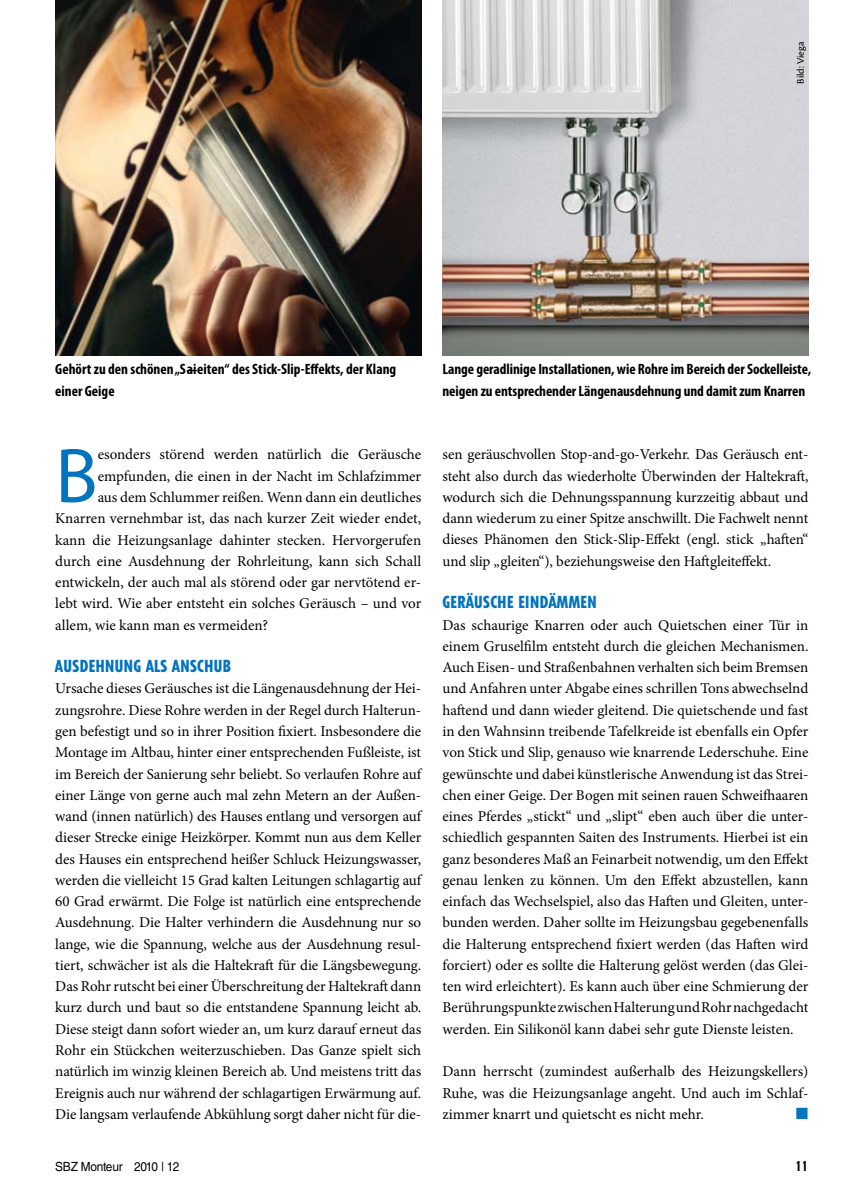
<style>
.page{position:relative;width:851px;height:1204px;background:#fff}
.page>*{position:absolute;margin:0;border:0;box-sizing:border-box;transform-origin:0 0}
.t1{font:78.15px "Myriad Pro";color:#0074be}
.t2{font:800 condensed 16.5px "Tempo Std";letter-spacing:.03em;color:#0074be}
.t3{font:15px/21.3px "Minion Pro";color:#000;text-align:justify}
.t4{font:700 condensed 15px/21.3px "Myriad Pro";letter-spacing:-.005em;color:#000}
.t5{font:15px "European Pi Std 3";color:#0074be}
.t6{font:800 condensed 13.5px "Tempo Std";color:#000}
.t7{font:12.6px "Helvetica LT Std";letter-spacing:-.02em;color:#000;scale:.94 1}
.t8{font:10.5px "Cronos Pro";color:#000}
</style>
<div class="page">
<img style="left:55px;top:0;width:366px;height:355px">
<img style="left:442px;top:0;width:366px;height:355px">
<p class="t8" style="left:794px;top:84px;width:43px;rotate:-90deg">Bild: Viega</p>
<p class="t4" style="left:55px;top:358px;width:342px">Gehört zu den schönen „Saieiten“ des Stick-Slip-Effekts, der Klang einer Geige</p>
<p class="t4" style="left:442px;top:358px;width:370px">Lange geradlinige Installationen, wie Rohre im Bereich der Sockelleiste, neigen zu entsprechender Längenausdehnung und damit zum Knarren</p>
<h1 class="t1" style="left:55px;top:427px;width:44px">B</h1>
<p class="t3" style="left:98px;top:444px;width:325px">esonders störend werden natürlich die Geräusche</p>
<p class="t3" style="left:98px;top:465px;width:325px">empfunden, die einen in der Nacht im Schlafzimmer</p>
<p class="t3" style="left:98px;top:486px;width:325px">aus dem Schlummer reißen. Wenn dann ein deutliches</p>
<p class="t3" style="left:55px;top:508px;width:367px">Knarren vernehmbar ist, das nach kurzer Zeit wieder endet,</p>
<p class="t3" style="left:55px;top:529px;width:367px">kann die Heizungsanlage dahinter stecken. Hervorgerufen</p>
<p class="t3" style="left:55px;top:550px;width:367px">durch eine Ausdehnung der Rohrleitung, kann sich Schall</p>
<p class="t3" style="left:55px;top:571px;width:367px">entwickeln, der auch mal als störend oder gar nervtötend er-</p>
<p class="t3" style="left:55px;top:593px;width:367px">lebt wird. Wie aber entsteht ein solches Geräusch – und vor</p>
<p class="t3" style="left:55px;top:614px;width:214px">allem, wie kann man es vermeiden?</p>
<p class="t2" style="left:55px;top:655px;width:177px">AUSDEHNUNG ALS ANSCHUB</p>
<p class="t3" style="left:55px;top:678px;width:367px">Ursache dieses Geräusches ist die Längenausdehnung der Hei&shy;zungsrohre. Diese Rohre werden in der Regel durch Halterun&shy;gen befestigt und so in ihrer Position fixiert. Insbesondere die Montage im Altbau, hinter einer entsprechenden Fußleiste, ist im Bereich der Sanierung sehr beliebt. So verlaufen Rohre auf einer Länge von gerne auch mal zehn Metern an der Außen&shy;wand (innen natürlich) des Hauses entlang und versorgen auf dieser Strecke einige Heizkörper. Kommt nun aus dem Keller des Hauses ein entsprechend heißer Schluck Heizungswasser, werden die vielleicht 15 Grad kalten Leitungen schlagartig auf 60 Grad erwärmt. Die Folge ist natürlich eine entsprechende Ausdehnung. Die Halter verhindern die Ausdehnung nur so lange, wie die Spannung, welche aus der Ausdehnung resul&shy;tiert, schwächer ist als die Haltekraft für die Längsbewegung.<br>Das Rohr rutscht bei einer Überschreitung der Haltekraft dann kurz durch und baut so die entstandene Spannung leicht ab.<br>Diese steigt dann sofort wieder an, um kurz darauf erneut das Rohr ein Stückchen weiterzuschieben. Das Ganze spielt sich natürlich im winzig kleinen Bereich ab. Und meistens tritt das Ereignis auch nur während der schlagartigen Erwärmung auf.<br>Die langsam verlaufende Abkühlung sorgt daher nicht für die-</p>
<p class="t3" style="left:442px;top:444px;width:367px">sen geräuschvollen Stop-and-go-Verkehr. Das Geräusch ent&shy;steht also durch das wiederholte Überwinden der Haltekraft, wodurch sich die Dehnungsspannung kurzzeitig abbaut und dann wiederum zu einer Spitze anschwillt. Die Fachwelt nennt dieses Phänomen den Stick-Slip-Effekt (engl. stick „haften“ und slip „gleiten“), beziehungsweise den Haftgleiteffekt.</p>
<p class="t2" style="left:442px;top:592px;width:156px">GERÄUSCHE EINDÄMMEN</p>
<p class="t3" style="left:442px;top:614px;width:367px">Das schaurige Knarren oder auch Quietschen einer Tür in einem Gruselfilm entsteht durch die gleichen Mechanismen.<br>Auch Eisen- und Straßenbahnen verhalten sich beim Bremsen und Anfahren unter Abgabe eines schrillen Tons abwechselnd haftend und dann wieder gleitend. Die quietschende und fast in den Wahnsinn treibende Tafelkreide ist ebenfalls ein Opfer von Stick und Slip, genauso wie knarrende Lederschuhe. Eine gewünschte und dabei künstlerische Anwendung ist das Strei&shy;chen einer Geige. Der Bogen mit seinen rauen Schweifhaaren eines Pferdes „stickt“ und „slipt“ eben auch über die unter&shy;schiedlich gespannten Saiten des Instruments. Hierbei ist ein ganz besonderes Maß an Feinarbeit notwendig, um den Effekt genau lenken zu können. Um den Effekt abzustellen, kann einfach das Wechselspiel, also das Haften und Gleiten, unter&shy;bunden werden. Daher sollte im Heizungsbau gegebenenfalls die Halterung entsprechend fixiert werden (das Haften wird forciert) oder es sollte die Halterung gelöst werden (das Glei&shy;ten wird erleichtert). Es kann auch über eine Schmierung der Berührungspunkte zwischen Halterung und Rohr nachgedacht werden. Ein Silikonöl kann dabei sehr gute Dienste leisten.</p>
<p class="t3" style="left:442px;top:1060px;width:367px">Dann herrscht (zumindest außerhalb des Heizungskellers)<br>Ruhe, was die Heizungsanlage angeht. Und auch im Schlaf&shy;zimmer knarrt und quietscht es nicht mehr.</p>
<p class="t5" style="left:795px;top:1103px;width:14px">■</p>
<p class="t7" style="left:55px;top:1158px;width:133px">SBZ Monteur 2010 | 12</p>
<p class="t6" style="left:795px;top:1157px;width:14px">11</p>
</div>
